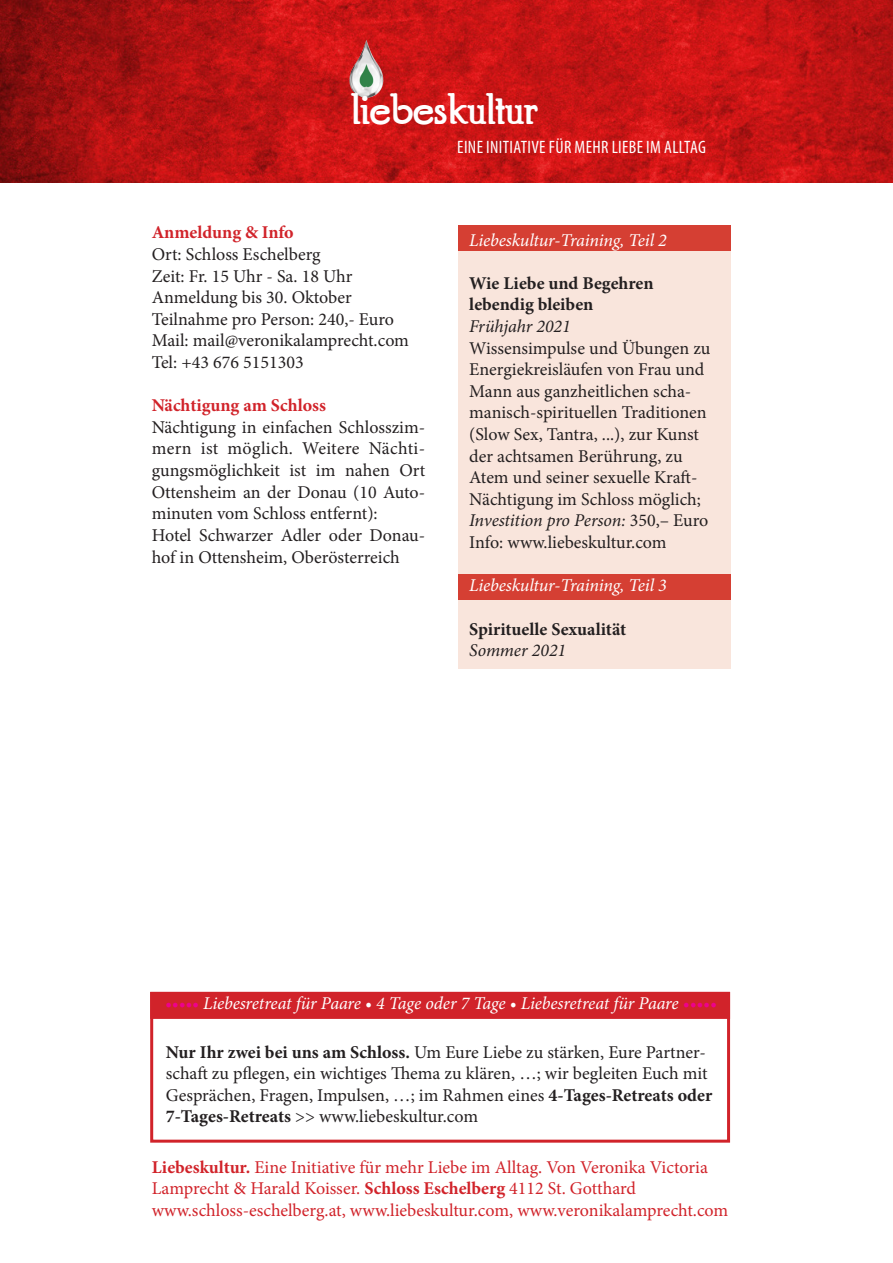
<style>
.page{position:relative;width:893px;height:1263px;background:#fff}
.page>*{position:absolute;margin:0;border:0;box-sizing:border-box;transform-origin:0 0}
.t1{font:42px "Mormone";color:#fff}
.t2{font:18px/21.6px "Minion Pro";color:#231f20}
.t3{font:18px/21.6px "Minion Pro";color:#d1232a}
.t4{font:italic 18px "Minion Pro";letter-spacing:-.015em;color:#fff}
.t5{font:700 18px "Minion Pro";color:#231f20}
.t6{font:condensed 18px "Myriad Pro";letter-spacing:.02em;color:#fff}
.t7{font:700 18px "Minion Pro";color:#d1232a}
.t8{font:italic 18px "Minion Pro";color:#231f20}
.s1{font-style:italic}
.s2{color:#ed028c}
.s3{font-weight:700}
</style>
<div class="page">
<div style="left:459px;top:225px;width:272px;height:444px;background:#f9e5dc"></div>
<div style="left:459px;top:225px;width:272px;height:26px;background:#d53f33"></div>
<div style="left:459px;top:574px;width:272px;height:26px;background:#d53f33"></div>
<img style="left:0;top:0;width:893px;height:182px">
<img style="left:349px;top:40px;width:17px;height:55px">
<div style="left:150px;top:992px;width:580px;height:151px;border:3px solid #d1232a"></div>
<div style="left:150px;top:992px;width:580px;height:27px;background:#d1232a;border:3px solid #d1232a"></div>
<p class="t1" style="left:349px;top:85px;width:188px">liebeskultur</p>
<p class="t6" style="left:457px;top:136px;width:250px">EINE INITIATIVE FÜR MEHR LIEBE IM ALLTAG</p>
<p class="t7" style="left:152px;top:220px;width:144px">Anmeldung &amp; Info</p>
<p class="t2" style="left:152px;top:244px;width:170px">Ort: Schloss Eschelberg</p>
<p class="t2" style="left:152px;top:265px;width:202px">Zeit: Fr. 15 Uhr - Sa. 18 Uhr</p>
<p class="t2" style="left:152px;top:287px;width:202px">Anmeldung bis 30. Oktober</p>
<p class="t2" style="left:152px;top:308px;width:244px">Teilnahme pro Person: 240,- Euro</p>
<p class="t2" style="left:152px;top:330px;width:259px">Mail: mail@veronikalamprecht.com</p>
<p class="t2" style="left:152px;top:352px;width:153px">Tel: +43 676 5151303</p>
<p class="t7" style="left:152px;top:393px;width:176px">Nächtigung am Schloss</p>
<p class="t2" style="left:152px;top:416px;width:275px;text-align:justify">Nächtigung in einfachen Schlosszim&shy;mern ist möglich. Weitere Nächti&shy;gungsmöglichkeit ist im nahen Ort Ottensheim an der Donau (10 Auto&shy;minuten vom Schloss entfernt):</p>
<p class="t2" style="left:152px;top:524px;width:275px">Hotel Schwarzer Adler oder Donau&shy;hof in Ottensheim, Oberösterreich</p>
<p class="t4" style="left:469px;top:228px;width:199px">Liebeskultur-Training, Teil 2</p>
<p class="t5" style="left:469px;top:270px;width:186px">Wie Liebe und Begehren</p>
<p class="t5" style="left:469px;top:292px;width:126px">lebendig bleiben</p>
<p class="t8" style="left:469px;top:314px;width:103px">Frühjahr 2021</p>
<p class="t2" style="left:469px;top:337px;width:243px">Wissensimpulse und Übungen zu<br>Energiekreisläufen von Frau und<br>Mann aus ganzheitlichen scha&shy;manisch-spirituellen Traditionen (Slow Sex, Tantra, ...), zur Kunst der achtsamen Berührung, zu<br>Atem und seiner sexuelle Kraft-<br>Nächtigung im Schloss möglich;<br><span class="s1">Investition pro Person:</span> 350,– Euro</p>
<p class="t2" style="left:469px;top:532px;width:199px">Info: www.liebeskultur.com</p>
<p class="t4" style="left:469px;top:573px;width:199px">Liebeskultur-Training, Teil 3</p>
<p class="t5" style="left:469px;top:616px;width:159px">Spirituelle Sexualität</p>
<p class="t8" style="left:469px;top:638px;width:98px">Sommer 2021</p>
<p class="t4" style="left:165px;top:991px;width:553px"><span class="s2">•••••</span> Liebesretreat für Paare • 4 Tage oder 7 Tage • Liebesretreat für Paare <span class="s2">•••••</span></p>
<p class="t2" style="left:166px;top:1041px;width:548px"><span class="s3">Nur Ihr zwei bei uns am Schloss.</span> Um Eure Liebe zu stärken, Eure Partner&shy;schaft zu pflegen, ein wichtiges Thema zu klären, …; wir begleiten Euch mit Gesprächen, Fragen, Impulsen, …; im Rahmen eines <span class="s3">4-Tages-Retreats oder 7-Tages-Retreats</span> &gt;&gt; www.liebeskultur.com</p>
<p class="t3" style="left:152px;top:1156px;width:558px"><span class="s3">Liebeskultur.</span> Eine Initiative für mehr Liebe im Alltag. Von Veronika Victoria<br>Lamprecht &amp; Harald Koisser. <span class="s3">Schloss Eschelberg</span> 4112 St. Gotthard</p>
<p class="t3" style="left:152px;top:1199px;width:578px">www.schloss-eschelberg.at, www.liebeskultur.com, www.veronikalamprecht.com</p>
</div>
